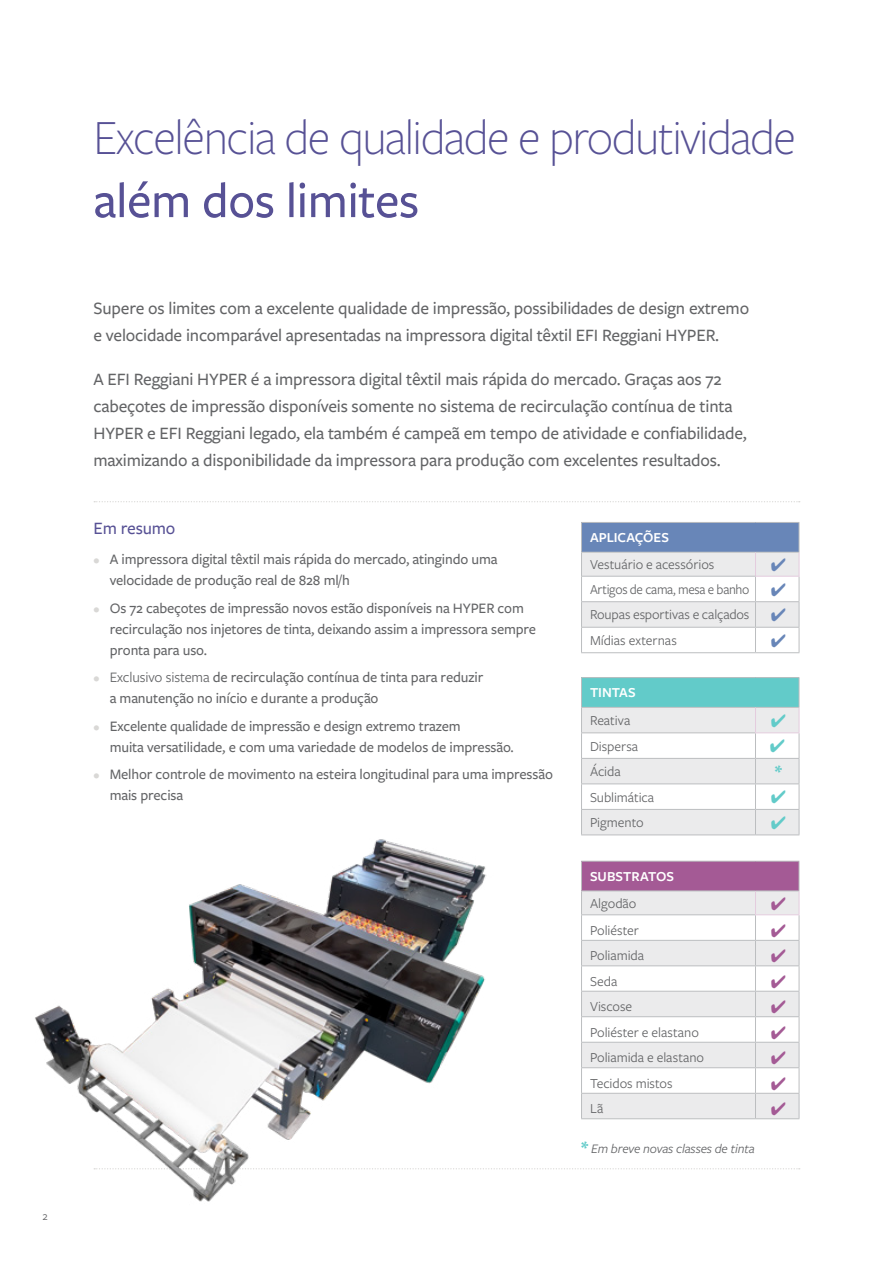
<style>
.page{position:relative;width:893px;height:1263px;background:#fff}
.page>*{position:absolute;margin:0;border:0;box-sizing:border-box;transform-origin:0 0}
.t1{font:300 51px "Freight Sans Pro";letter-spacing:-.03em;color:#575195}
.t2{font:500 51px "Freight Sans Pro";letter-spacing:-.01em;color:#575195}
.t3{font:500 18px/27px "Freight Sans Pro";letter-spacing:-.01em;color:#636466}
.t4{font:500 18px "Freight Sans Pro";letter-spacing:-.01em;color:#575195}
.t5{font:700 18px "Freight Sans Pro";color:#62cbc9}
.t6{font:500 15px/21px "Freight Sans Pro";letter-spacing:-.01em;color:#636466}
.t7{font:14.25px "Freight Sans Pro";letter-spacing:-.005em;color:#636466}
.t8{font:14.25px/25.5px "Freight Sans Pro";letter-spacing:-.005em;color:#636466;text-align:justify;scale:.96 1}
.t9{font:600 14.25px "Freight Sans Pro";color:#fff}
.t10{font:italic 13.5px "Freight Sans Pro";letter-spacing:-.01em;color:#636466}
.t11{font:12px "Freight Sans Pro";color:#636466}
.s1{font-weight:400;font-size:13.5px;color:#d9d8d6}
.s2{font-weight:400}
.s3{color:#6886b8}
.s4{font-weight:700;font-style:normal;font-size:18px;color:#62cbc9}
</style>
<div class="page">
<hr style="left:581px;top:522px;width:174px;height:1px;background:#bcbec0">
<hr style="left:755px;top:522px;width:44px;height:1px;background:#bcbec0">
<hr style="left:581px;top:652px;width:174px;height:1px;background:#bcbec0">
<hr style="left:755px;top:652px;width:44px;height:1px;background:#bcbec0">
<hr style="left:581px;top:677px;width:174px;height:1px;background:#bcbec0">
<hr style="left:755px;top:677px;width:44px;height:1px;background:#bcbec0">
<div style="left:581px;top:861px;width:218px;height:30px;background:#a45a95"></div>
<svg style="left:582px;top:891px;width:217px;height:227px;fill:#ebebec"></svg>
<hr style="left:581px;top:861px;width:174px;height:1px;background:#bcbec0">
<hr style="left:755px;top:861px;width:44px;height:1px;background:#bcbec0">
<hr style="left:581px;top:890px;width:174px;height:1px;background:#bcbec0">
<hr style="left:755px;top:890px;width:44px;height:1px;background:#bcbec0">
<hr style="left:581px;top:940px;width:174px;height:1px;background:#bcbec0">
<hr style="left:755px;top:940px;width:44px;height:1px;background:#bcbec0">
<hr style="left:581px;top:965px;width:174px;height:1px;background:#bcbec0">
<hr style="left:755px;top:965px;width:44px;height:1px;background:#bcbec0">
<hr style="left:581px;top:991px;width:174px;height:1px;background:#bcbec0">
<hr style="left:755px;top:991px;width:44px;height:1px;background:#bcbec0">
<hr style="left:581px;top:1016px;width:174px;height:1px;background:#bcbec0">
<hr style="left:755px;top:1016px;width:44px;height:1px;background:#bcbec0">
<hr style="left:581px;top:1042px;width:174px;height:1px;background:#bcbec0">
<hr style="left:755px;top:1042px;width:44px;height:1px;background:#bcbec0">
<hr style="left:581px;top:1067px;width:174px;height:1px;background:#bcbec0">
<hr style="left:755px;top:1067px;width:44px;height:1px;background:#bcbec0">
<hr style="left:581px;top:1093px;width:174px;height:1px;background:#bcbec0">
<hr style="left:755px;top:1093px;width:44px;height:1px;background:#bcbec0">
<hr style="left:581px;top:1118px;width:174px;height:1px;background:#bcbec0">
<hr style="left:755px;top:1118px;width:44px;height:1px;background:#bcbec0">
<svg style="left:581px;top:861px;width:1px;height:257px"></svg>
<hr style="left:581px;top:914px;width:174px;height:1px;background:#bcbec0">
<svg style="left:755px;top:891px;width:1px;height:227px"></svg>
<svg style="left:799px;top:861px;width:1px;height:257px"></svg>
<hr style="left:755px;top:914px;width:44px;height:1px;background:#e4ccde">
<svg style="left:572px;top:1168px;width:228px;height:1px"></svg>
<svg style="left:94px;top:501px;width:706px;height:1px"></svg>
<img style="left:35px;top:839px;width:536px;height:363px">
<svg style="left:581px;top:523px;width:219px;height:129px"></svg>
<svg style="left:581px;top:678px;width:219px;height:157px"></svg>
<svg style="left:771px;top:897px;width:14px;height:13px"></svg>
<svg style="left:771px;top:924px;width:14px;height:13px"></svg>
<svg style="left:771px;top:949px;width:14px;height:13px"></svg>
<svg style="left:771px;top:975px;width:14px;height:13px"></svg>
<svg style="left:771px;top:1000px;width:14px;height:13px"></svg>
<svg style="left:771px;top:1026px;width:14px;height:13px"></svg>
<svg style="left:771px;top:1051px;width:14px;height:13px"></svg>
<svg style="left:771px;top:1077px;width:14px;height:13px"></svg>
<svg style="left:771px;top:1102px;width:14px;height:13px"></svg>
<p class="t11" style="left:43px;top:1208px;width:7px">2</p>
<h1 class="t1" style="left:94px;top:104px;width:704px">Excelência de qualidade e produtividade</h1>
<h1 class="t2" style="left:94px;top:166px;width:327px">além dos limites</h1>
<p class="t3" style="left:94px;top:294px;width:657px">Supere os limites com a excelente qualidade de impressão, possibilidades de design extremo e velocidade incomparável apresentadas na impressora digital têxtil EFI Reggiani HYPER.</p>
<p class="t3" style="left:94px;top:365px;width:655px">A EFI Reggiani HYPER é a impressora digital têxtil mais rápida do mercado. Graças aos 72 cabeçotes de impressão disponíveis somente no sistema de recirculação contínua de tinta HYPER e EFI Reggiani legado, ela também é campeã em tempo de atividade e confiabilidade, maximizando a disponibilidade da impressora para produção com excelentes resultados.</p>
<p class="t4" style="left:94px;top:516px;width:83px">Em resumo</p>
<p class="t6" style="left:110px;top:548px;width:389px;text-indent:-16px"><span class="s1">•</span> A impressora digital têxtil mais rápida do mercado, atingindo uma velocidade de produção real de 828 ml/h</p>
<p class="t6" style="left:110px;top:597px;width:428px;text-indent:-16px"><span class="s1">•</span> Os 72 cabeçotes de impressão novos estão disponíveis na HYPER com recirculação nos injetores de tinta, deixando assim a impressora sempre pronta para uso.</p>
<p class="t6" style="left:110px;top:666px;width:375px;text-indent:-16px"><span class="s1">•</span> <span class="s2">Exclusivo sistema</span> de recirculação contínua de tinta para reduzir a manutenção no início e durante a produção</p>
<p class="t6" style="left:110px;top:714px;width:406px;text-indent:-16px"><span class="s1">•</span> Excelente qualidade de impressão e design extremo trazem<br>muita versatilidade, e com uma variedade de modelos de impressão.</p>
<p class="t6" style="left:110px;top:763px;width:445px;text-indent:-16px"><span class="s1">•</span> Melhor controle de movimento na esteira longitudinal para uma impressão mais precisa</p>
<p class="t9" style="left:590px;top:528px;width:81px">APLICAÇÕES</p>
<p class="t7" style="left:590px;top:555px;width:126px">Vestuário e acessórios</p>
<p class="t8" style="left:590px;top:576px;width:206px">Artigos de cama, mesa e banho <span class="s3">✔ </span>Roupas esportivas e calçados <span class="s3">✔ </span>Mídias externas</p>
<p class="t9" style="left:590px;top:683px;width:47px">TINTAS</p>
<p class="t7" style="left:590px;top:711px;width:42px">Reativa</p>
<p class="t7" style="left:590px;top:736px;width:50px">Dispersa</p>
<p class="t7" style="left:590px;top:762px;width:32px">Ácida</p>
<p class="t5" style="left:775px;top:759px;width:9px">*</p>
<p class="t7" style="left:590px;top:787px;width:66px">Sublimática</p>
<p class="t7" style="left:590px;top:813px;width:55px">Pigmento</p>
<p class="t9" style="left:590px;top:867px;width:85px">SUBSTRATOS</p>
<p class="t7" style="left:590px;top:894px;width:48px">Algodão</p>
<p class="t7" style="left:590px;top:921px;width:50px">Poliéster</p>
<p class="t7" style="left:590px;top:946px;width:56px">Poliamida</p>
<p class="t7" style="left:590px;top:971px;width:29px">Seda</p>
<p class="t7" style="left:590px;top:997px;width:44px">Viscose</p>
<p class="t7" style="left:590px;top:1022px;width:110px">Poliéster e elastano</p>
<p class="t7" style="left:590px;top:1048px;width:116px">Poliamida e elastano</p>
<p class="t7" style="left:590px;top:1073px;width:84px">Tecidos mistos</p>
<p class="t7" style="left:590px;top:1099px;width:15px">Lã</p>
<p class="t10" style="left:581px;top:1139px;width:175px"><span class="s4">*</span> Em breve novas classes de tinta</p>
</div>
